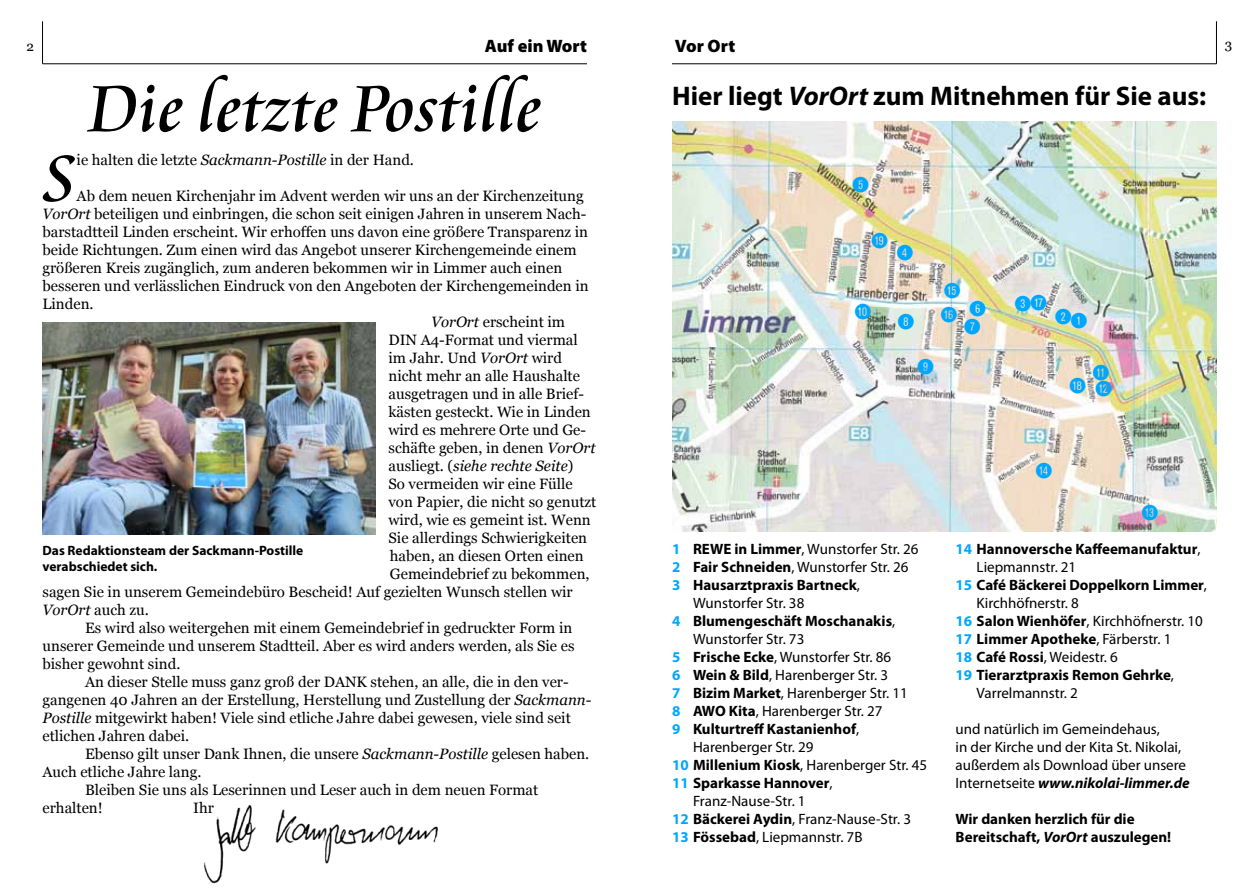
<style>
.page{position:relative;width:1259px;height:893px;background:#fff}
.page>*{position:absolute;margin:0;border:0;box-sizing:border-box;transform-origin:0 0}
.t1{font:72.15px "Cataneo BT";color:#000}
.t2{font:72px "Cataneo BT";color:#000}
.t3{font:700 27px "Myriad Pro";color:#000}
.t4{font:21px/23.9px "Ziffernim Kreisund Quadrat BQ";color:#00a7ff}
.t5{font:900 18px "Myriad Pro";color:#000}
.t6{font:15px "Georgia";color:#000}
.t7{font:15px/18px "Myriad Pro";color:#000}
.t8{font:700 15px/18px "Myriad Pro";color:#000}
.t9{font:italic 15px "Georgia";color:#000}
.t10{font:700 13.5px/16.2px "Myriad Pro";color:#000}
.t11{font:13.5px "Georgia";color:#000}
.s1{font-style:italic}
.s2{font-style:normal}
.s3{font-weight:700;color:#00a7ff}
.s4{font-weight:700}
.s5{color:#00a7ff}
.s6{font-weight:400}
.s7{font-weight:700;font-style:italic}
</style>
<div class="page">
<hr style="left:42px;top:21px;width:1px;height:43px;background:#000">
<hr style="left:43px;top:63px;width:544px;height:1px;background:#000">
<hr style="left:1216px;top:21px;width:1px;height:43px;background:#000">
<hr style="left:672px;top:63px;width:544px;height:1px;background:#000">
<img style="left:204px;top:805px;width:234px;height:79px">
<img style="left:43px;top:323px;width:333px;height:212px">
<img style="left:672px;top:122px;width:544px;height:409px">
<p class="t11" style="left:26px;top:39px;width:9px">2</p>
<p class="t5" style="left:485px;top:34px;width:103px">Auf ein Wort</p>
<p class="t11" style="left:1225px;top:37px;width:9px">3</p>
<h2 class="t2" style="left:88px;top:64px;width:456px">Die letzte Postille</h2>
<p class="t5" style="left:675px;top:34px;width:62px">Vor Ort</p>
<h3 class="t3" style="left:672px;top:79px;width:536px">Hier liegt <span class="s1">VorOrt</span> zum Mitnehmen für Sie aus:</h3>
<h1 class="t1" style="left:43px;top:133px;width:36px">S</h1>
<p class="t6" style="left:77px;top:151px;width:339px">ie halten die letzte <span class="s1">Sackmann-Postille</span> in der Hand.</p>
<h3 class="t4" style="left:853px;top:173px;width:17px">%</h3>
<p class="t6" style="left:77px;top:187px;width:508px">Ab dem neuen Kirchenjahr im Advent werden wir uns an der Kirchenzeitung</p>
<p class="t6" style="left:43px;top:205px;width:545px"><span class="s1">VorOrt</span> beteiligen und einbringen, die schon seit einigen Jahren in unserem Nach-</p>
<p class="t6" style="left:43px;top:223px;width:547px">barstadtteil Linden erscheint. Wir erhoffen uns davon eine größere Transparenz in</p>
<p class="t6" style="left:43px;top:241px;width:535px">beide Richtungen. Zum einen wird das Angebot unserer Kirchengemeinde einem</p>
<p class="t6" style="left:43px;top:259px;width:521px">größeren Kreis zugänglich, zum anderen bekommen wir in Limmer auch einen</p>
<p class="t6" style="left:43px;top:277px;width:547px">besseren und verlässlichen Eindruck von den Angeboten der Kirchengemeinden in</p>
<p class="t6" style="left:43px;top:295px;width:53px">Linden.</p>
<p class="t6" style="left:431px;top:313px;width:135px"><span class="s1">VorOrt</span> erscheint im</p>
<p class="t6" style="left:388px;top:331px;width:191px">DIN A4-Format und viermal</p>
<p class="t6" style="left:388px;top:349px;width:175px">im Jahr. Und <span class="s1">VorOrt</span> wird</p>
<p class="t6" style="left:388px;top:367px;width:193px">nicht mehr an alle Haushalte</p>
<p class="t6" style="left:388px;top:385px;width:197px">ausgetragen und in alle Brief-</p>
<p class="t6" style="left:388px;top:403px;width:204px">kästen gesteckt. Wie in Linden</p>
<p class="t6" style="left:388px;top:421px;width:199px">wird es mehrere Orte und Ge-</p>
<p class="t6" style="left:388px;top:439px;width:208px">schäfte geben, in denen <span class="s1">VorOrt</span></p>
<p class="t9" style="left:388px;top:457px;width:186px"><span class="s2">ausliegt. (</span>siehe rechte Seite<span class="s2">)</span></p>
<p class="t6" style="left:388px;top:475px;width:186px">So vermeiden wir eine Fülle</p>
<p class="t6" style="left:388px;top:493px;width:209px">von Papier, die nicht so genutzt</p>
<p class="t6" style="left:388px;top:511px;width:204px">wird, wie es gemeint ist. Wenn</p>
<p class="t6" style="left:388px;top:529px;width:200px">Sie allerdings Schwierigkeiten</p>
<p class="t6" style="left:390px;top:547px;width:195px">haben, an diesen Orten einen</p>
<p class="t6" style="left:390px;top:565px;width:201px">Gemeindebrief zu bekommen,</p>
<p class="t6" style="left:43px;top:583px;width:531px">sagen Sie in unserem Gemeindebüro Bescheid! Auf gezielten Wunsch stellen wir</p>
<p class="t6" style="left:43px;top:601px;width:108px"><span class="s1">VorOrt</span> auch zu.</p>
<p class="t6" style="left:85px;top:619px;width:489px">Es wird also weitergehen mit einem Gemeindebrief in gedruckter Form in</p>
<p class="t6" style="left:43px;top:637px;width:533px">unserer Gemeinde und unserem Stadtteil. Aber es wird anders werden, als Sie es</p>
<p class="t6" style="left:43px;top:655px;width:139px">bisher gewohnt sind.</p>
<p class="t6" style="left:85px;top:673px;width:485px">An dieser Stelle muss ganz groß der DANK stehen, an alle, die in den ver-</p>
<p class="t6" style="left:43px;top:691px;width:550px">gangenen 40 Jahren an der Erstellung, Herstellung und Zustellung der <span class="s1">Sackmann-</span></p>
<p class="t6" style="left:43px;top:709px;width:530px"><span class="s1">Postille</span> mitgewirkt haben! Viele sind etliche Jahre dabei gewesen, viele sind seit</p>
<p class="t6" style="left:43px;top:727px;width:148px">etlichen Jahren dabei.</p>
<p class="t6" style="left:85px;top:745px;width:506px">Ebenso gilt unser Dank Ihnen, die unsere <span class="s1">Sackmann-Postille</span> gelesen haben.</p>
<p class="t6" style="left:43px;top:763px;width:160px">Auch etliche Jahre lang.</p>
<p class="t6" style="left:85px;top:781px;width:455px">Bleiben Sie uns als Leserinnen und Leser auch in dem neuen Format</p>
<p class="t6" style="left:43px;top:799px;width:62px">erhalten!</p>
<p class="t6" style="left:193px;top:799px;width:22px">Ihr</p>
<h3 class="t4" style="left:872px;top:229px;width:17px">O</h3>
<h3 class="t4" style="left:897px;top:241px;width:17px">$</h3>
<h3 class="t4" style="left:941px;top:279px;width:21px">T<br>Z</h3>
<h3 class="t4" style="left:1015px;top:291px;width:33px">§U</h3>
<h3 class="t4" style="left:970px;top:297px;width:17px">&amp;</h3>
<h3 class="t4" style="left:855px;top:300px;width:17px">=</h3>
<h3 class="t4" style="left:1055px;top:307px;width:33px">"!</h3>
<h3 class="t4" style="left:898px;top:310px;width:17px">(</h3>
<h3 class="t4" style="left:964px;top:315px;width:17px">/</h3>
<h3 class="t4" style="left:917px;top:355px;width:17px">)</h3>
<h3 class="t4" style="left:1093px;top:361px;width:17px">Q</h3>
<h3 class="t4" style="left:1069px;top:374px;width:17px">I</h3>
<h3 class="t4" style="left:1095px;top:377px;width:17px">W</h3>
<h3 class="t4" style="left:1036px;top:458px;width:17px">R</h3>
<h3 class="t4" style="left:1142px;top:501px;width:17px">E</h3>
<p class="t10" style="left:43px;top:542px;width:262px">Das Redaktionsteam der Sackmann-Postille verabschiedet sich.</p>
<p class="t7" style="left:672px;top:539px;width:248px"><span class="s3">1</span> <span class="s4">REWE in Limmer</span>, Wunstorfer Str. 26</p>
<p class="t8" style="left:955px;top:539px;width:246px"><span class="s5">14</span> Hannoversche Kaffeemanufaktur<span class="s6">,</span></p>
<p class="t7" style="left:976px;top:557px;width:101px">Liepmannstr. 21</p>
<p class="t8" style="left:955px;top:575px;width:253px"><span class="s5">15</span> Café Bäckerei Doppelkorn Limmer<span class="s6">,</span></p>
<p class="t7" style="left:976px;top:593px;width:104px">Kirchhöfnerstr. 8</p>
<p class="t7" style="left:955px;top:611px;width:249px"><span class="s3">16</span> <span class="s4">Salon Wienhöfer</span>, Kirchhöfnerstr. 10</p>
<p class="t8" style="left:955px;top:629px;width:217px"><span class="s5">17</span> Limmer Apotheke<span class="s6">, Färberstr. 1</span></p>
<p class="t7" style="left:955px;top:647px;width:164px"><span class="s3">18</span> <span class="s4">Café Rossi</span>, Weidestr. 6</p>
<p class="t8" style="left:955px;top:665px;width:220px"><span class="s5">19</span> Tierarztpraxis Remon Gehrke<span class="s6">,</span></p>
<p class="t7" style="left:976px;top:683px;width:103px">Varrelmannstr. 2</p>
<p class="t7" style="left:955px;top:719px;width:236px">und natürlich im Gemeindehaus,<br>in der Kirche und der Kita St. Nikolai, außerdem als Download über unsere Internetseite <span class="s7">www.nikolai-limmer.de</span></p>
<p class="t8" style="left:955px;top:809px;width:217px">Wir danken herzlich für die<br>Bereitschaft, <span class="s1">VorOrt</span> auszulegen!</p>
<p class="t7" style="left:672px;top:557px;width:238px"><span class="s3">2</span> <span class="s4">Fair Schneiden</span>, Wunstorfer Str. 26</p>
<p class="t8" style="left:672px;top:575px;width:189px"><span class="s5">3</span> Hausarztpraxis Bartneck<span class="s6">,</span></p>
<p class="t7" style="left:693px;top:593px;width:113px">Wunstorfer Str. 38</p>
<p class="t8" style="left:672px;top:611px;width:225px"><span class="s5">4</span> Blumengeschäft Moschanakis<span class="s6">,</span></p>
<p class="t7" style="left:693px;top:629px;width:113px">Wunstorfer Str. 73</p>
<p class="t7" style="left:672px;top:647px;width:221px"><span class="s3">5</span> <span class="s4">Frische Ecke</span>, Wunstorfer Str. 86</p>
<p class="t7" style="left:672px;top:665px;width:218px"><span class="s3">6</span> <span class="s4">Wein &amp; Bild</span>, Harenberger Str. 3</p>
<p class="t7" style="left:672px;top:683px;width:237px"><span class="s3">7</span> <span class="s4">Bizim Market</span>, Harenberger Str. 11</p>
<p class="t7" style="left:672px;top:701px;width:212px"><span class="s3">8</span> <span class="s4">AWO Kita</span>, Harenberger Str. 27</p>
<p class="t8" style="left:672px;top:719px;width:189px"><span class="s5">9</span> Kulturtreff Kastanienhof<span class="s6">,</span></p>
<p class="t7" style="left:693px;top:737px;width:122px">Harenberger Str. 29</p>
<p class="t7" style="left:672px;top:755px;width:257px"><span class="s3">10</span> <span class="s4">Millenium Kiosk</span>, Harenberger Str. 45</p>
<p class="t8" style="left:672px;top:773px;width:162px"><span class="s5">11</span> Sparkasse Hannover<span class="s6">,</span></p>
<p class="t7" style="left:693px;top:791px;width:114px">Franz-Nause-Str. 1</p>
<p class="t7" style="left:672px;top:809px;width:240px"><span class="s3">12</span> <span class="s4">Bäckerei Aydin</span>, Franz-Nause-Str. 3</p>
<p class="t7" style="left:672px;top:827px;width:192px"><span class="s3">13</span> <span class="s4">Fössebad</span>, Liepmannstr. 7B</p>
</div>
